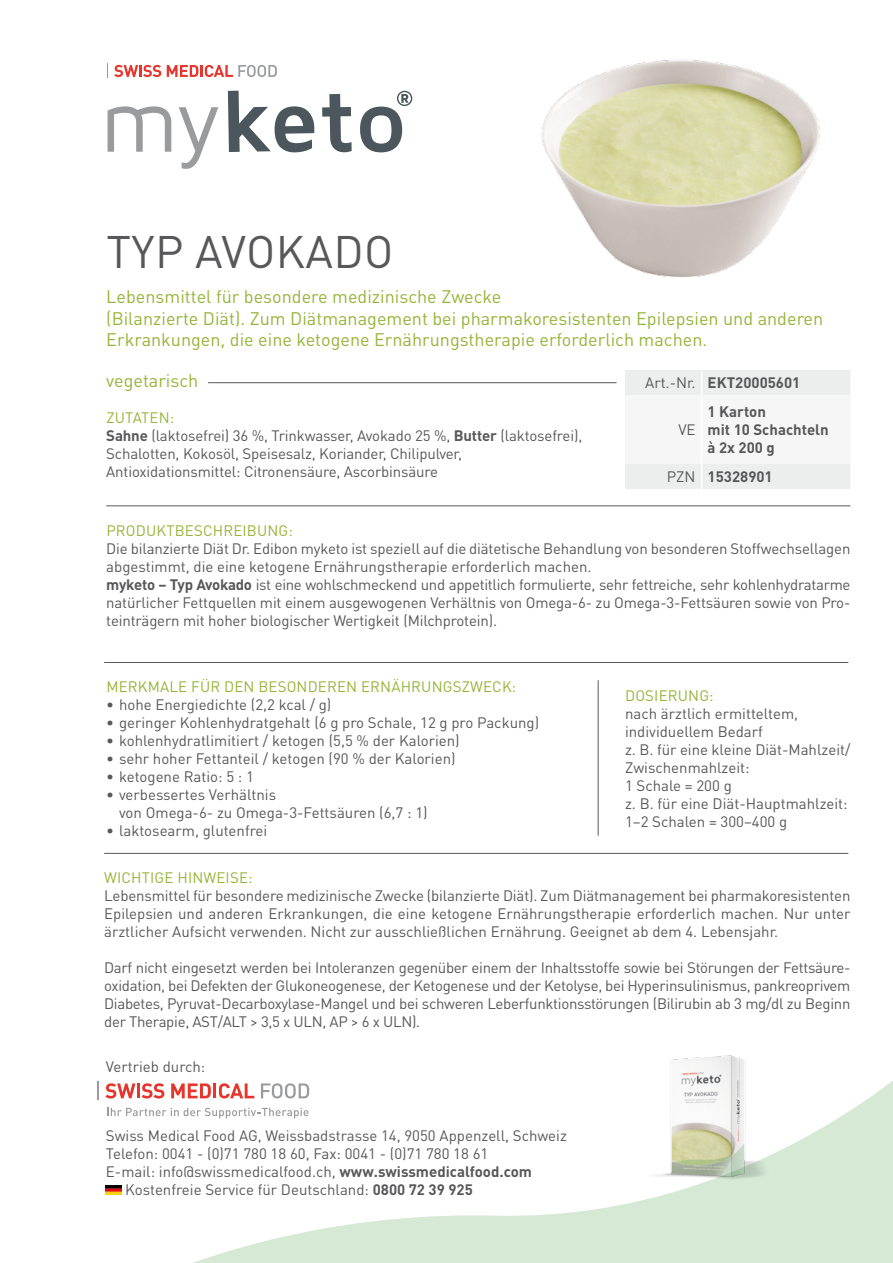
<style>
.page{position:relative;width:893px;height:1263px;background:#fff}
.page>*{position:absolute;margin:0;border:0;box-sizing:border-box;transform-origin:0 0}
.t1{font:45px "DIN Pro";letter-spacing:.01em;color:#58585a}
.t2{font:18px/21.6px "DIN Pro";color:#96b439}
.t3{font:15px/18px "DIN Pro";color:#58585a}
.t4{font:15px "DIN Pro";letter-spacing:.01em;color:#96b439}
.t5{font:700 15px "DIN Pro";color:#58585a}
.s1{font-weight:700}
</style>
<div class="page">
<img style="left:541px;top:59px;width:279px;height:218px">
<svg style="left:625px;top:370px;width:225px;height:119px"></svg>
<hr style="left:208px;top:382px;width:409px;height:1px;background:#58585a">
<hr style="left:106px;top:506px;width:744px;height:1px;background:#58585a">
<hr style="left:104px;top:662px;width:744px;height:1px;background:#58585a">
<hr style="left:104px;top:853px;width:744px;height:1px;background:#58585a">
<hr style="left:598px;top:680px;width:1px;height:156px;background:#58585a">
<svg style="left:97px;top:1055px;width:796px;height:208px"></svg>
<svg style="left:108px;top:106px;width:63px;height:46px"></svg>
<svg style="left:179px;top:107px;width:39px;height:62px"></svg>
<svg style="left:228px;top:91px;width:86px;height:61px"></svg>
<svg style="left:322px;top:94px;width:30px;height:58px"></svg>
<svg style="left:360px;top:91px;width:52px;height:61px"></svg>
<svg style="left:114px;top:64px;width:47px;height:13px"></svg>
<svg style="left:167px;top:65px;width:110px;height:12px"></svg>
<p class="t1" style="left:107px;top:221px;width:288px">TYP AVOKADO</p>
<p class="t2" style="left:106px;top:285px;width:397px">Lebensmittel für besondere medizinische Zwecke</p>
<p class="t2" style="left:106px;top:306px;width:718px">(Bilanzierte Diät). Zum Diätmanagement bei pharmakoresistenten Epilepsien und anderen<br>Erkrankungen, die eine ketogene Ernährungstherapie erforderlich machen.</p>
<p class="t3" style="left:645px;top:373px;width:52px">Art.-Nr.</p>
<p class="t5" style="left:708px;top:373px;width:94px">EKT20005601</p>
<p class="t3" style="left:678px;top:420px;width:19px">VE</p>
<p class="t2" style="left:106px;top:369px;width:94px">vegetarisch</p>
<p class="t5" style="left:708px;top:402px;width:60px">1 Karton</p>
<p class="t5" style="left:708px;top:420px;width:123px">mit 10 Schachteln</p>
<p class="t5" style="left:708px;top:438px;width:69px">à 2x 200 g</p>
<p class="t4" style="left:106px;top:407px;width:69px">ZUTATEN:</p>
<p class="t3" style="left:106px;top:426px;width:477px"><span class="s1">Sahne</span> (laktosefrei) 36 %, Trinkwasser, Avokado 25 %, <span class="s1">Butter</span> (laktosefrei),<br>Schalotten, Kokosöl, Speisesalz, Koriander, Chilipulver,</p>
<p class="t3" style="left:106px;top:462px;width:333px">Antioxidationsmittel: Citronensäure, Ascorbinsäure</p>
<p class="t3" style="left:667px;top:467px;width:30px">PZN</p>
<p class="t5" style="left:708px;top:466px;width:67px">15328901</p>
<p class="t4" style="left:106px;top:520px;width:188px">PRODUKTBESCHREIBUNG:</p>
<p class="t3" style="left:106px;top:539px;width:746px">Die bilanzierte Diät Dr. Edibon myketo ist speziell auf die diätetische Behandlung von besonderen Stoffwechsellagen abgestimmt, die eine ketogene Ernährungstherapie erforderlich machen.</p>
<p class="t3" style="left:106px;top:575px;width:746px;text-align:justify"><span class="s1">myketo – Typ Avokado</span> ist eine wohlschmeckend und appetitlich formulierte, sehr fettreiche, sehr kohlenhydratarme natürlicher Fettquellen mit einem ausgewogenen Verhältnis von Omega-6- zu Omega-3-Fettsäuren sowie von Pro&shy;teinträgern mit hoher biologischer Wertigkeit (Milchprotein).</p>
<p class="t4" style="left:106px;top:676px;width:411px">MERKMALE FÜR DEN BESONDEREN ERNÄHRUNGSZWECK:</p>
<p class="t3" style="left:106px;top:695px;width:227px">• hohe Energiedichte (2,2 kcal / g)</p>
<p class="t3" style="left:106px;top:713px;width:434px">• geringer Kohlenhydratgehalt (6 g pro Schale, 12 g pro Packung)</p>
<p class="t3" style="left:106px;top:731px;width:355px">• kohlenhydratlimitiert / ketogen (5,5 % der Kalorien)</p>
<p class="t3" style="left:106px;top:749px;width:351px">• sehr hoher Fettanteil / ketogen (90 % der Kalorien)</p>
<p class="t3" style="left:106px;top:767px;width:149px">• ketogene Ratio: 5 : 1</p>
<p class="t3" style="left:106px;top:785px;width:171px">• verbessertes Verhältnis</p>
<p class="t3" style="left:119px;top:803px;width:310px">von Omega-6- zu Omega-3-Fettsäuren (6,7 : 1)</p>
<p class="t3" style="left:106px;top:821px;width:162px">• laktosearm, glutenfrei</p>
<p class="t4" style="left:625px;top:685px;width:90px">DOSIERUNG:</p>
<p class="t3" style="left:625px;top:704px;width:175px">nach ärztlich ermitteltem,</p>
<p class="t3" style="left:625px;top:722px;width:139px">individuellem Bedarf</p>
<p class="t3" style="left:625px;top:740px;width:227px">z. B. für eine kleine Diät-Mahlzeit/<br>Zwischenmahlzeit:</p>
<p class="t3" style="left:625px;top:776px;width:108px">1 Schale = 200 g</p>
<p class="t3" style="left:625px;top:794px;width:224px">z. B. für eine Diät-Hauptmahlzeit:</p>
<p class="t3" style="left:625px;top:812px;width:164px">1–2 Schalen = 300–400 g</p>
<p class="t4" style="left:104px;top:867px;width:150px">WICHTIGE HINWEISE:</p>
<p class="t3" style="left:104px;top:886px;width:748px;text-align:justify">Lebensmittel für besondere medizinische Zwecke (bilanzierte Diät). Zum Diätmanagement bei pharmakoresistenten Epilepsien und anderen Erkrankungen, die eine ketogene Ernährungstherapie erforderlich machen. Nur unter ärztlicher Aufsicht verwenden. Nicht zur ausschließlichen Ernährung. Geeignet ab dem 4. Lebensjahr.</p>
<p class="t3" style="left:104px;top:958px;width:748px;text-align:justify">Darf nicht eingesetzt werden bei Intoleranzen gegenüber einem der Inhaltsstoffe sowie bei Störungen der Fettsäure&shy;oxidation, bei Defekten der Glukoneogenese, der Ketogenese und der Ketolyse, bei Hyperinsulinismus, pankreoprivem Diabetes, Pyruvat-Decarboxylase-Mangel und bei schweren Leberfunktionsstörungen (Bilirubin ab 3 mg/dl zu Beginn der Therapie, AST/ALT &gt; 3,5 x ULN, AP &gt; 6 x ULN).</p>
<p class="t3" style="left:106px;top:1057px;width:101px">Vertrieb durch:</p>
<p class="t3" style="left:106px;top:1126px;width:462px">Swiss Medical Food AG, Weissbadstrasse 14, 9050 Appenzell, Schweiz</p>
<p class="t3" style="left:106px;top:1144px;width:384px">Telefon: 0041 - (0)71 780 18 60, Fax: 0041 - (0)71 780 18 61</p>
<p class="t3" style="left:106px;top:1162px;width:427px">E-mail: info@swissmedicalfood.ch, <span class="s1">www.swissmedicalfood.com</span></p>
<p class="t3" style="left:125px;top:1180px;width:349px">Kostenfreie Service für Deutschland: <span class="s1">0800 72 39 925</span></p>
</div>
